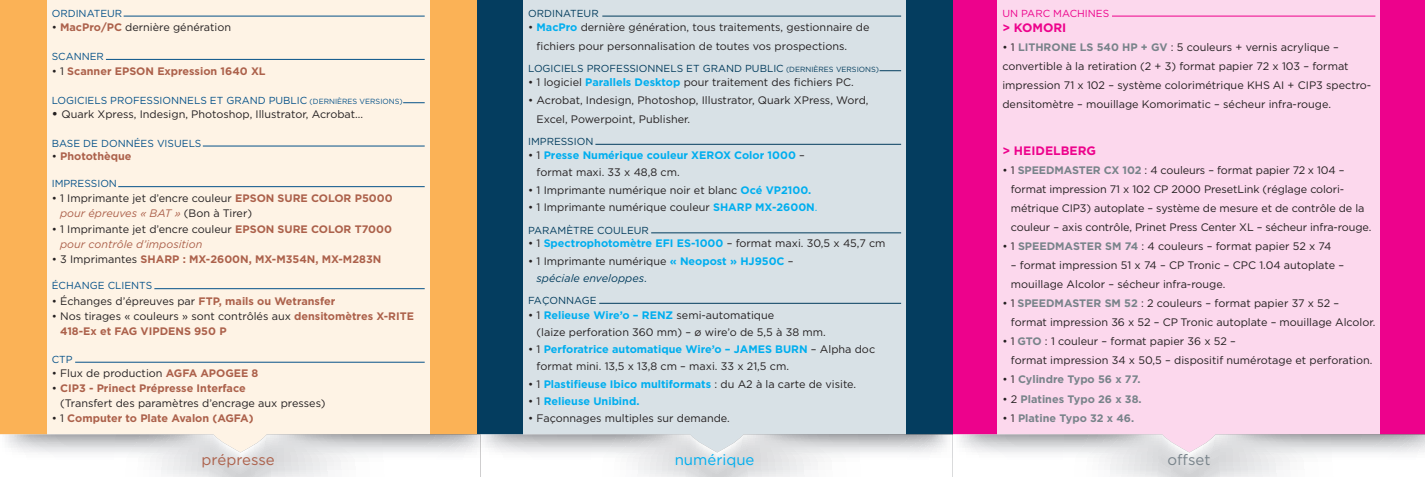
<style>
.page{position:relative;width:1425px;height:477px;background:#fff}
.page>*{position:absolute;margin:0;border:0;box-sizing:border-box;transform-origin:0 0}
.t1{font:15px "Gotham";color:#ac614b}
.t2{font:15px "Gotham";color:#00aeef}
.t3{font:15px "Gotham";color:#78838a}
.t4{font:700 12.15px "Gotham";color:#ed028c}
.t5{font:10.8px/18.9px "Gotham";color:#231f20}
.t6{font:700 10.8px/15px "Gotham";color:#ac614b}
.t7{font:700 10.8px/17.2px "Gotham";color:#00aeef}
.t8{font:700 10.8px "Gotham";color:#78838a}
.t9{font:10.2px "Gotham";color:#065289}
.t10{font:10.2px "Gotham";color:#023c5d}
.t11{font:10.2px "Gotham";color:#ed028c}
.s1{font-size:7.5px}
.s2{font-weight:700;color:#ac614b}
.s3{font-weight:400;color:#231f20}
.s4{font-weight:700;font-size:12.15px}
.s5{font-style:italic;color:#ac614b}
.s6{font-weight:700;color:#00aeef}
.s7{color:#00aeef}
.s8{font-style:italic;color:#023c5d}
.s9{color:#023c5d}
.s10{font-weight:700;color:#78838a}
</style>
<div class="page">
<div style="left:476px;top:0;width:476px;height:476px;background:#043d5f"></div>
<div style="left:952px;top:0;width:472px;height:476px;background:#ed028c"></div>
<div style="left:523px;top:0;width:383px;height:476px;background:#d8e1e6"></div>
<div style="left:997px;top:0;width:383px;height:476px;background:#fcd8ed"></div>
<div style="left:0;top:0;width:476px;height:476px;background:#fbb256"></div>
<div style="left:47px;top:0;width:382px;height:476px;background:#fef3e5"></div>
<svg style="left:403px;top:102px;width:22px;height:1px"></svg>
<hr style="left:124px;top:16px;width:301px;height:1px;background:#065289">
<hr style="left:106px;top:59px;width:319px;height:1px;background:#065289">
<hr style="left:154px;top:288px;width:271px;height:1px;background:#065289">
<hr style="left:118px;top:186px;width:307px;height:1px;background:#065289">
<hr style="left:203px;top:145px;width:222px;height:1px;background:#065289">
<hr style="left:75px;top:361px;width:350px;height:1px;background:#065289">
<hr style="left:602px;top:16px;width:299px;height:1px;background:#023c5d">
<svg style="left:879px;top:70px;width:22px;height:1px"></svg>
<hr style="left:595px;top:144px;width:306px;height:1px;background:#023c5d">
<hr style="left:651px;top:232px;width:250px;height:1px;background:#023c5d">
<hr style="left:599px;top:302px;width:302px;height:1px;background:#023c5d">
<hr style="left:1112px;top:16px;width:263px;height:1px;background:#ed028c">
<svg style="left:0;top:434px;width:1425px;height:43px"></svg>
<p class="t9" style="left:52px;top:8px;width:72px">ORDINATEUR</p>
<p class="t9" style="left:52px;top:51px;width:54px">SCANNER</p>
<p class="t9" style="left:52px;top:95px;width:352px">LOGICIELS PROFESSIONNELS ET GRAND PUBLIC <span class="s1">(DERNIÈRES VERSIONS)</span></p>
<p class="t5" style="left:52px;top:17px;width:181px">• <span class="s2">MacPro/PC</span> dernière génération</p>
<p class="t6" style="left:52px;top:63px;width:215px"><span class="s3">• 1</span> Scanner EPSON Expression 1640 XL</p>
<p class="t5" style="left:52px;top:105px;width:313px"><span class="s4">•</span> Quark Xpress, Indesign, Photoshop, Illustrator, Acrobat...</p>
<p class="t6" style="left:52px;top:148px;width:81px"><span class="s3">•</span> Photothèque</p>
<p class="t5" style="left:60px;top:191px;width:334px;line-height:15px;text-indent:-8px">• 1 Imprimante jet d’encre couleur <span class="s2">EPSON SURE COLOR P5000 </span><span class="s5">pour épreuves « BAT »</span> (Bon à Tirer)</p>
<p class="t5" style="left:60px;top:221px;width:333px;line-height:15px;text-indent:-8px">• 1 Imprimante jet d’encre couleur <span class="s2">EPSON SURE COLOR T7000 </span><span class="s5">pour contrôle d’imposition</span></p>
<p class="t6" style="left:52px;top:251px;width:331px"><span class="s3">• 3 Imprimantes</span> SHARP : MX-2600N, MX-M354N, MX-M283N</p>
<p class="t5" style="left:52px;top:291px;width:285px">• Échanges d’épreuves par <span class="s2">FTP, mails ou Wetransfer</span></p>
<p class="t6" style="left:60px;top:308px;width:355px;text-indent:-8px"><span class="s3">• Nos tirages « couleurs » sont contrôlés aux</span> densitomètres X-RITE<br>418-Ex et FAG VIPDENS 950 P</p>
<p class="t5" style="left:52px;top:363px;width:208px">• Flux de production <span class="s2">AGFA APOGEE 8</span></p>
<p class="t5" style="left:60px;top:380px;width:267px;line-height:15px;text-indent:-8px">• <span class="s2">CIP3 - Prinect Prépresse Interface<br></span>(Transfert des paramètres d’encrage aux presses)</p>
<p class="t6" style="left:52px;top:410px;width:203px"><span class="s3">• 1</span> Computer to Plate Avalon (AGFA)</p>
<p class="t9" style="left:52px;top:137px;width:151px">BASE DE DONNÉES VISUELS</p>
<p class="t9" style="left:52px;top:178px;width:67px">IMPRESSION</p>
<p class="t9" style="left:52px;top:280px;width:102px">ÉCHANGE CLIENTS</p>
<p class="t9" style="left:52px;top:353px;width:22px">CTP</p>
<p class="t10" style="left:528px;top:8px;width:72px">ORDINATEUR</p>
<p class="t5" style="left:536px;top:17px;width:334px;text-indent:-8px">• <span class="s6">MacPro</span> dernière génération, tous traitements, gestionnaire de fichiers pour personnalisation de toutes vos prospections.</p>
<p class="t5" style="left:528px;top:73px;width:327px">• 1 logiciel <span class="s6">Parallels Desktop</span> pour traitement des fichiers PC.</p>
<p class="t5" style="left:536px;top:90px;width:333px;text-indent:-8px">• Acrobat, Indesign, Photoshop, Illustrator, Quark XPress, Word,<br>Excel, Powerpoint, Publisher.</p>
<p class="t7" style="left:536px;top:146px;width:270px;text-indent:-8px"><span class="s3">• 1</span> Presse Numérique couleur XEROX Color 1000 <span class="s3">– format maxi. 33 x 48,8 cm.</span></p>
<p class="t5" style="left:528px;top:180px;width:285px">• 1 Imprimante numérique noir et blanc <span class="s6">Océ VP2100.</span></p>
<p class="t5" style="left:528px;top:197px;width:291px">• 1 Imprimante numérique couleur <span class="s6">SHARP MX-2600N</span><span class="s7">.</span></p>
<p class="t7" style="left:528px;top:234px;width:359px"><span class="s3">• 1</span> Spectrophotomètre EFI ES-1000 <span class="s3">– format maxi. 30,5 x 45,7 cm</span></p>
<p class="t5" style="left:536px;top:252px;width:258px;line-height:17.2px;text-indent:-8px">• 1 Imprimante numérique <span class="s6">« Neopost » HJ950C</span> – <span class="s8">spéciale enveloppes</span><span class="s9">.</span></p>
<p class="t5" style="left:536px;top:305px;width:291px;line-height:17.2px;text-indent:-8px">• 1 <span class="s6">Relieuse Wire’o – RENZ</span> semi-automatique<br>(laize perforation 360 mm) – ø wire’o de 5,5 à 38 mm.</p>
<p class="t5" style="left:536px;top:340px;width:340px;line-height:17.2px;text-indent:-8px">• 1 <span class="s6">Perforatrice automatique Wire’o – JAMES BURN</span> – Alpha doc format mini. 13,5 x 13,8 cm – maxi. 33 x 21,5 cm.</p>
<p class="t7" style="left:528px;top:374px;width:330px"><span class="s3">• 1</span> Plastifieuse Ibico multiformats <span class="s3">: du A2 à la carte de visite.</span></p>
<p class="t7" style="left:528px;top:392px;width:113px"><span class="s3">• 1</span> Relieuse Unibind.</p>
<p class="t5" style="left:528px;top:408px;width:203px">• Façonnages multiples sur demande.</p>
<p class="t10" style="left:528px;top:63px;width:352px">LOGICIELS PROFESSIONNELS ET GRAND PUBLIC <span class="s1">(DERNIÈRES VERSIONS)</span></p>
<p class="t10" style="left:528px;top:136px;width:67px">IMPRESSION</p>
<p class="t10" style="left:528px;top:224px;width:122px">PARAMÈTRE COULEUR</p>
<p class="t10" style="left:528px;top:294px;width:70px">FAÇONNAGE</p>
<p class="t11" style="left:1002px;top:8px;width:108px">UN PARC MACHINES</p>
<p class="t4" style="left:1002px;top:21px;width:65px">&gt; KOMORI</p>
<p class="t5" style="left:1002px;top:37px;width:370px">• 1 <span class="s10">LITHRONE LS 540 HP + GV</span> : 5 couleurs + vernis acrylique – convertible à la retiration (2 + 3) format papier 72 x 103 – format impression 71 x 102 – système colorimétrique KHS AI + CIP3 spectro&shy;densitomètre – mouillage Komorimatic – sécheur infra-rouge.</p>
<p class="t4" style="left:1002px;top:144px;width:95px">&gt; HEIDELBERG</p>
<p class="t5" style="left:1010px;top:161px;width:362px;text-indent:-8px">• 1 <span class="s10">SPEEDMASTER CX 102</span> : 4 couleurs – format papier 72 x 104 – format impression 71 x 102 CP 2000 PresetLink (réglage colori&shy;métrique CIP3) autoplate – système de mesure et de contrôle de la couleur – axis contrôle, Prinet Press Center XL – sécheur infra-rouge.</p>
<p class="t5" style="left:1002px;top:236px;width:330px">• 1 <span class="s10">SPEEDMASTER SM 74</span> : 4 couleurs – format papier 52 x 74</p>
<p class="t5" style="left:1010px;top:255px;width:335px">– format impression 51 x 74 – CP Tronic – CPC 1.04 autoplate – mouillage Alcolor – sécheur infra-rouge.</p>
<p class="t5" style="left:1010px;top:293px;width:366px;text-indent:-8px">• 1 <span class="s10">SPEEDMASTER SM 52</span> : 2 couleurs – format papier 37 x 52 – format impression 36 x 52 – CP Tronic autoplate – mouillage Alcolor.</p>
<p class="t5" style="left:1010px;top:331px;width:363px;text-indent:-8px">• 1 <span class="s10">GTO</span> : 1 couleur – format papier 36 x 52 –<br>format impression 34 x 50,5 – dispositif numérotage et perforation.</p>
<p class="t8" style="left:1002px;top:372px;width:139px"><span class="s3">• 1</span> Cylindre Typo 56 x 77.</p>
<p class="t8" style="left:1002px;top:393px;width:141px"><span class="s3">• 2</span> Platines Typo 26 x 38.</p>
<p class="t8" style="left:1002px;top:412px;width:133px"><span class="s3">• 1</span> Platine Typo 32 x 46.</p>
<h1 class="t1" style="left:202px;top:451px;width:75px">prépresse</h1>
<h1 class="t2" style="left:674px;top:451px;width:81px">numérique</h1>
<h1 class="t3" style="left:1167px;top:451px;width:45px">offset</h1>
</div>
